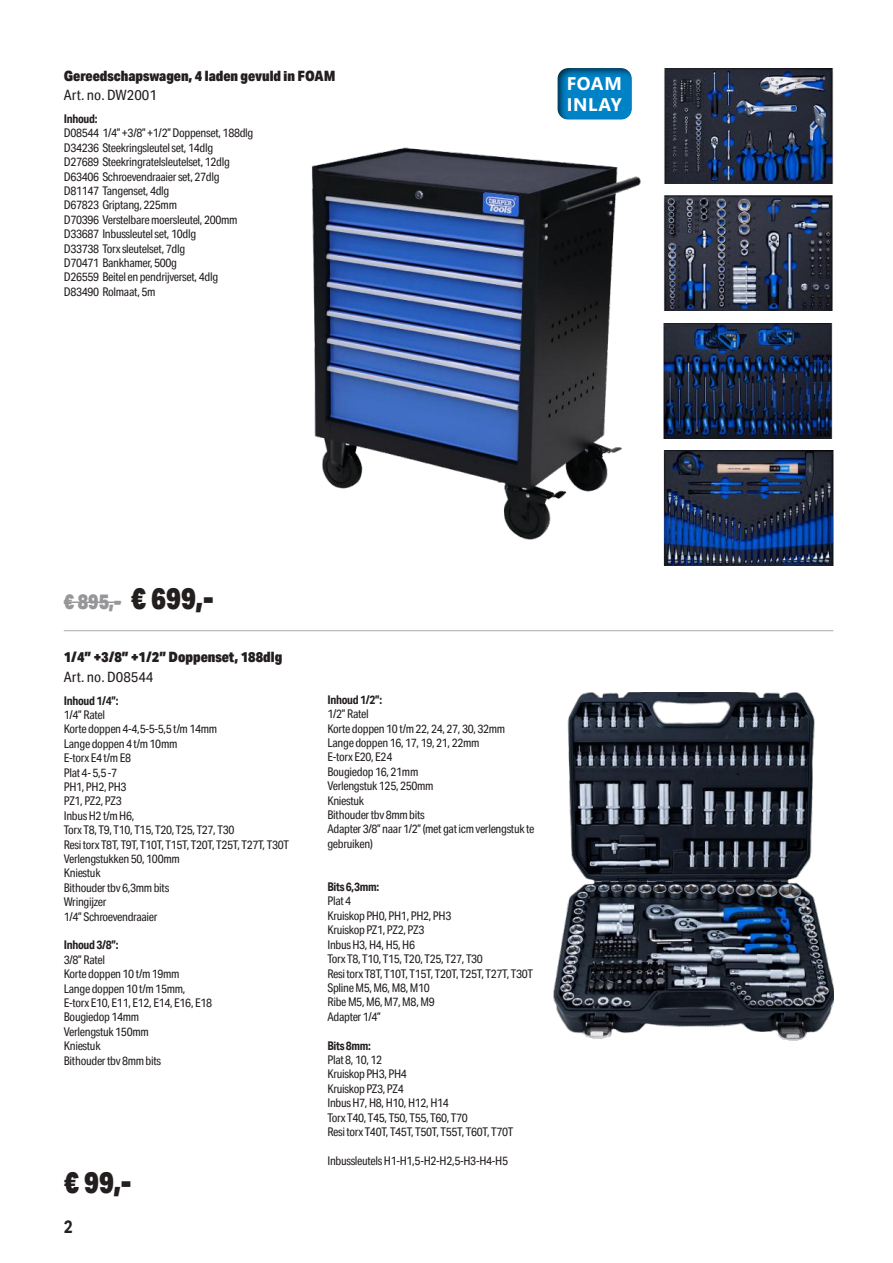
<style>
.page{position:relative;width:893px;height:1263px;background:#fff}
.page>*{position:absolute;margin:0;border:0;box-sizing:border-box;transform-origin:0 0}
.t1{font:900 30px "Aktiv Grotesk Cd";color:#241f1f}
.t2{font:900 21px "Aktiv Grotesk Cd";color:#969698}
.t3{font:700 18.15px/21.9px "Segoe UI";letter-spacing:.035em;color:#fff}
.t4{font:700 18px "Aktiv Grotesk Cd";color:#241f1f}
.t5{font:900 14.25px "Aktiv Grotesk Cd";color:#241f1f;scale:1.05 1}
.t6{font:14.25px "Aktiv Grotesk Cd";color:#241f1f;scale:1.05 1}
.t7{font:12px/14.4px "Aktiv Grotesk Cd";letter-spacing:-.025em;color:#241f1f}
.t8{font:700 12px "Aktiv Grotesk Cd";letter-spacing:-.025em;color:#241f1f}
.s1{font-size:30px;color:#241f1f}
</style>
<div class="page">
<hr style="left:64px;top:630px;width:769px;height:1px;background:#aaaaac">
<img style="left:311px;top:147px;width:330px;height:393px">
<hr style="left:64px;top:601px;width:57px;height:2px;background:#969698">
<img style="left:553px;top:692px;width:280px;height:349px">
<img style="left:664px;top:68px;width:170px;height:115px">
<img style="left:663px;top:196px;width:170px;height:115px">
<img style="left:663px;top:323px;width:170px;height:115px">
<img style="left:663px;top:451px;width:171px;height:115px">
<div style="left:555px;top:65px;width:108px;height:55px;background:#241f1f;opacity:.75"></div>
<p class="t5" style="left:64px;top:67px;width:260px">Gereedschapswagen, 4 laden gevuld in FOAM</p>
<p class="t6" style="left:64px;top:87px;width:90px">Art. no. DW2001</p>
<p class="t8" style="left:64px;top:111px;width:35px">Inhoud:</p>
<p class="t7" style="left:64px;top:126px;width:191px">D08544 1/4” +3/8” +1/2” Doppenset, 188dlg<br>D34236 Steekringsleutel set, 14dlg<br>D27689 Steekringratelsleutelset, 12dlg<br>D63406 Schroevendraaier set, 27dlg<br>D81147 Tangenset, 4dlg<br>D67823 Griptang, 225mm<br>D70396 Verstelbare moersleutel, 200mm<br>D33687 Inbussleutel set, 10dlg<br>D33738 Torx sleutelset, 7dlg<br>D70471 Bankhamer, 500g<br>D26559 Beitel en pendrijverset, 4dlg<br>D83490 Rolmaat, 5m</p>
<h3 class="t3" style="left:567px;top:71px;width:57px">FOAM<br>INLAY</h3>
<h2 class="t2" style="left:64px;top:588px;width:151px">€ 895,- <span class="s1">€ 699,-</span></h2>
<p class="t5" style="left:64px;top:648px;width:210px">1/4” +3/8” +1/2” Doppenset, 188dlg</p>
<p class="t6" style="left:64px;top:668px;width:87px">Art. no. D08544</p>
<p class="t8" style="left:64px;top:693px;width:56px">Inhoud 1/4”:</p>
<p class="t7" style="left:64px;top:707px;width:227px">1/4” Ratel<br>Korte doppen 4-4,5-5-5,5 t/m 14mm<br>Lange doppen 4 t/m 10mm<br>E-torx E4 t/m E8<br>Plat 4- 5,5 -7<br>PH1, PH2, PH3<br>PZ1, PZ2, PZ3<br>Inbus H2 t/m H6,<br>Torx T8, T9, T10, T15, T20, T25, T27, T30<br>Resi torx T8T, T9T, T10T, T15T, T20T, T25T, T27T, T30T<br>Verlengstukken 50, 100mm<br>Kniestuk<br>Bithouder tbv 6,3mm bits<br>Wringijzer<br>1/4” Schroevendraaier</p>
<p class="t8" style="left:64px;top:938px;width:56px">Inhoud 3/8”:</p>
<p class="t7" style="left:64px;top:952px;width:150px">3/8” Ratel<br>Korte doppen 10 t/m 19mm<br>Lange doppen 10 t/m 15mm,<br>E-torx E10, E11, E12, E14, E16, E18<br>Bougiedop 14mm<br>Verlengstuk 150mm<br>Kniestuk<br>Bithouder tbv 8mm bits</p>
<h1 class="t1" style="left:64px;top:1163px;width:69px">€ 99,-</h1>
<h3 class="t4" style="left:64px;top:1216px;width:10px">2</h3>
<p class="t8" style="left:327px;top:692px;width:56px">Inhoud 1/2”:</p>
<p class="t7" style="left:327px;top:707px;width:208px">1/2” Ratel<br>Korte doppen 10 t/m 22, 24, 27, 30, 32mm<br>Lange doppen 16, 17, 19, 21, 22mm<br>E-torx E20, E24<br>Bougiedop 16, 21mm<br>Verlengstuk 125, 250mm<br>Kniestuk<br>Bithouder tbv 8mm bits<br>Adapter 3/8” naar 1/2” (met gat icm verlengstuk te gebruiken)</p>
<p class="t8" style="left:327px;top:879px;width:53px">Bits 6,3mm:</p>
<p class="t7" style="left:327px;top:894px;width:207px">Plat 4<br>Kruiskop PH0, PH1, PH2, PH3<br>Kruiskop PZ1, PZ2, PZ3<br>Inbus H3, H4, H5, H6<br>Torx T8, T10, T15, T20, T25, T27, T30<br>Resi torx T8T, T10T, T15T, T20T, T25T, T27T, T30T<br>Spline M5, M6, M8, M10<br>Ribe M5, M6, M7, M8, M9<br>Adapter 1/4”</p>
<p class="t8" style="left:327px;top:1038px;width:45px">Bits 8mm:</p>
<p class="t7" style="left:327px;top:1052px;width:187px">Plat 8, 10, 12<br>Kruiskop PH3, PH4<br>Kruiskop PZ3, PZ4<br>Inbus H7, H8, H10, H12, H14<br>Torx T40, T45, T50, T55, T60, T70<br>Resi torx T40T, T45T, T50T, T55T, T60T, T70T</p>
<p class="t7" style="left:327px;top:1153px;width:182px">Inbussleutels H1-H1,5-H2-H2,5-H3-H4-H5</p>
</div>
